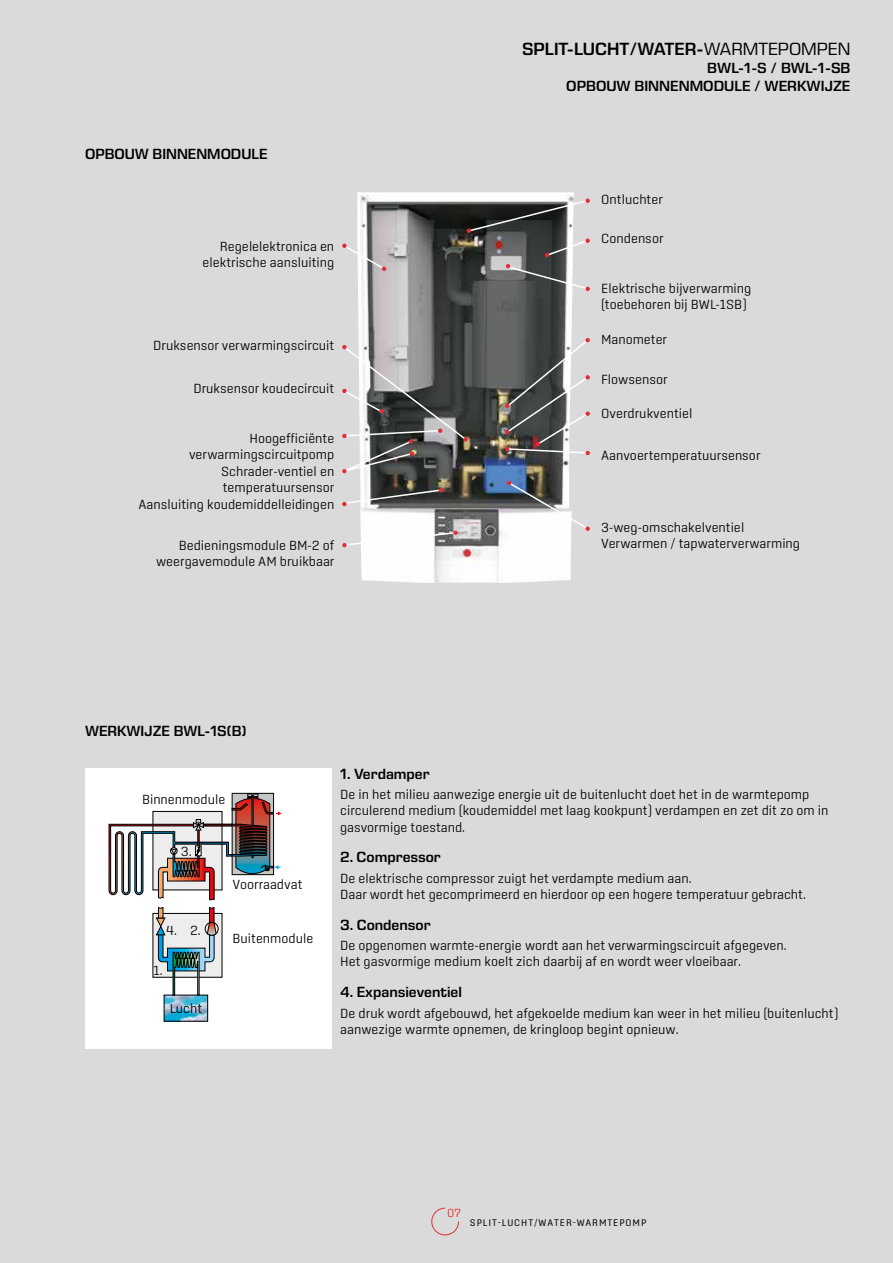
<style>
.page{position:relative;width:893px;height:1263px;background:#dadada}
.page>*{position:absolute;margin:0;border:0;box-sizing:border-box;transform-origin:0 0}
.t1{font:600 18px "Eurostile Next LT Pro";color:#000}
.t2{font:600 15px/18px "Eurostile Next LT Pro";color:#000;text-align:right}
.t3{font:300 13.5px/16.2px "Center";color:#000}
.t4{font:300 12px "Center";color:#e62a32}
.t5{font:9.75px "Center";letter-spacing:.095em;color:#000}
.s1{font-weight:400}
</style>
<div class="page">
<svg style="left:431px;top:1207px;width:28px;height:29px"></svg>
<div style="left:85px;top:768px;width:247px;height:280px;background:#fff"></div>
<div style="left:153px;top:913px;width:69px;height:64px;background:#ededed"></div>
<img style="left:166px;top:997px;width:40px;height:22px">
<div style="left:205px;top:922px;width:13px;height:13px;border:1px solid #000;border-radius:50%"></div>
<div style="left:248px;top:793px;width:10px;height:6px;background:#000"></div>
<svg style="left:109px;top:794px;width:173px;height:106px"></svg>
<div style="left:203px;top:824px;width:29px;height:2px;background:#e4151a;border:1px solid #000"></div>
<svg style="left:156px;top:906px;width:60px;height:89px"></svg>
<img style="left:357px;top:192px;width:217px;height:391px">
<svg style="left:467px;top:199px;width:123px;height:34px"></svg>
<svg style="left:545px;top:239px;width:45px;height:18px"></svg>
<svg style="left:506px;top:264px;width:84px;height:27px"></svg>
<svg style="left:505px;top:338px;width:85px;height:117px"></svg>
<svg style="left:507px;top:481px;width:83px;height:50px"></svg>
<svg style="left:342px;top:244px;width:44px;height:27px"></svg>
<svg style="left:342px;top:345px;width:126px;height:132px"></svg>
<svg style="left:342px;top:488px;width:101px;height:18px"></svg>
<svg style="left:342px;top:531px;width:115px;height:16px"></svg>
<p class="t2" style="left:85px;top:145px;width:184px">OPBOUW BINNENMODULE</p>
<p class="t3" style="left:202px;top:238px;width:133px;text-align:right">Regelelektronica en elektrische aansluiting</p>
<p class="t3" style="left:153px;top:337px;width:183px">Druksensor verwarmingscircuit</p>
<p class="t3" style="left:193px;top:380px;width:142px">Druksensor koudecircuit</p>
<p class="t3" style="left:138px;top:430px;width:198px;line-height:16.6px;text-align:right">Hoogefficiënte verwarmingscircuitpomp<br>Schrader-ventiel en temperatuursensor<br>Aansluiting koudemiddelleidingen</p>
<p class="t3" style="left:156px;top:537px;width:180px;text-align:right">Bedieningsmodule BM-2 of weergavemodule AM bruikbaar</p>
<p class="t2" style="left:85px;top:722px;width:163px">WERKWIJZE BWL-1S(B)</p>
<h1 class="t1" style="left:522px;top:39px;width:330px">SPLIT-LUCHT/WATER-<span class="s1">WARMTEPOMPEN</span></h1>
<p class="t2" style="left:566px;top:59px;width:286px">BWL-1-S / BWL-1-SB<br>OPBOUW BINNENMODULE / WERKWIJZE</p>
<p class="t3" style="left:601px;top:191px;width:63px">Ontluchter</p>
<p class="t3" style="left:601px;top:230px;width:64px">Condensor</p>
<p class="t3" style="left:601px;top:280px;width:152px">Elektrische bijverwarming (toebehoren bij BWL-1SB)</p>
<p class="t3" style="left:601px;top:331px;width:67px">Manometer</p>
<p class="t3" style="left:601px;top:371px;width:68px">Flowsensor</p>
<p class="t3" style="left:601px;top:405px;width:93px">Overdrukventiel</p>
<p class="t3" style="left:601px;top:447px;width:161px">Aanvoertemperatuursensor</p>
<p class="t3" style="left:601px;top:519px;width:200px">3-weg-omschakelventiel<br>Verwarmen / tapwaterverwarming</p>
<p class="t3" style="left:142px;top:791px;width:85px">Binnenmodule</p>
<p class="t3" style="left:181px;top:843px;width:12px">3.</p>
<p class="t3" style="left:166px;top:922px;width:12px">4.</p>
<p class="t3" style="left:154px;top:962px;width:11px">1.</p>
<p class="t3" style="left:190px;top:922px;width:12px">2.</p>
<p class="t3" style="left:170px;top:1000px;width:34px">Lucht</p>
<p class="t3" style="left:233px;top:876px;width:71px">Voorraadvat</p>
<p class="t3" style="left:233px;top:930px;width:82px">Buitenmodule</p>
<p class="t2" style="left:340px;top:765px;width:91px">1. Verdamper</p>
<p class="t3" style="left:340px;top:786px;width:490px">De in het milieu aanwezige energie uit de buitenlucht doet het in de warmtepomp circulerend medium (koudemiddel met laag kookpunt) verdampen en zet dit zo om in gasvormige toestand.</p>
<p class="t2" style="left:340px;top:848px;width:102px">2. Compressor</p>
<p class="t3" style="left:340px;top:870px;width:467px">De elektrische compressor zuigt het verdampte medium aan.<br>Daar wordt het gecomprimeerd en hierdoor op een hogere temperatuur gebracht.</p>
<p class="t2" style="left:340px;top:916px;width:92px">3. Condensor</p>
<p class="t3" style="left:340px;top:937px;width:448px">De opgenomen warmte-energie wordt aan het verwarmingscircuit afgegeven.<br>Het gasvormige medium koelt zich daarbij af en wordt weer vloeibaar.</p>
<p class="t2" style="left:340px;top:983px;width:123px">4. Expansieventiel</p>
<p class="t3" style="left:340px;top:1005px;width:500px">De druk wordt afgebouwd, het afgekoelde medium kan weer in het milieu (buitenlucht) aanwezige warmte opnemen, de kringloop begint opnieuw.</p>
<p class="t4" style="left:447px;top:1206px;width:15px">07</p>
<p class="t5" style="left:470px;top:1217px;width:178px">SPLIT-LUCHT/WATER-WARMTEPOMP</p>
</div>
